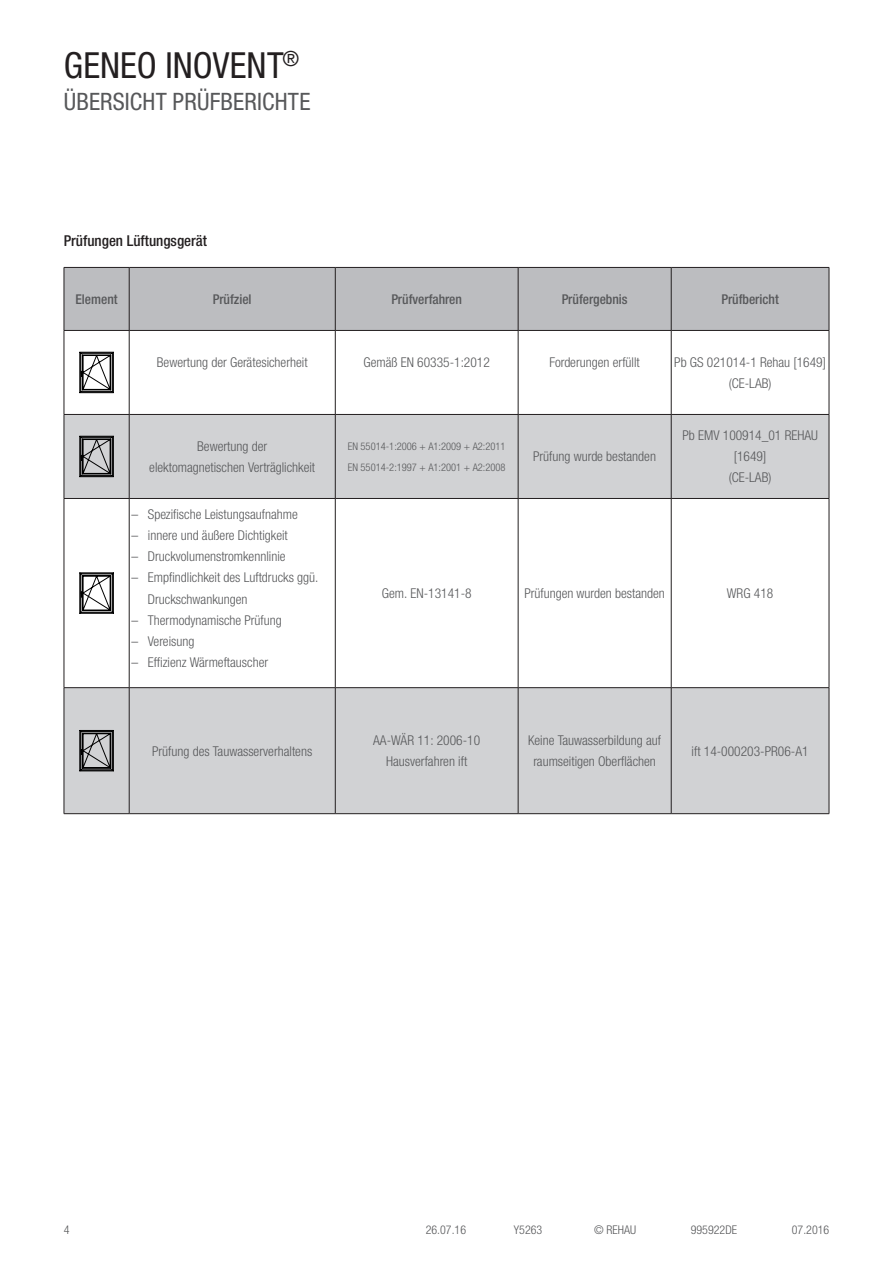
<style>
.page{position:relative;width:893px;height:1263px;background:#fff}
.page>*{position:absolute;margin:0;border:0;box-sizing:border-box;transform-origin:0 0}
.t1{font:condensed 36px "Helvetica Neue LTW1 G";letter-spacing:.005em;color:#231f20}
.t2{font:condensed 24px "Helvetica Neue LTW1 G";letter-spacing:.005em;color:#57585a}
.t3{font:500 condensed 15px "Helvetica Neue LTW1 G";color:#231f20}
.t4{font:300 condensed 13.5px/21px "Helvetica Neue LTW1 G";color:#57585a;text-align:center}
.t5{font:500 condensed 13.5px "Helvetica Neue LTW1 G";color:#57585a}
.t6{font:300 condensed 12px "Helvetica Neue LTW1 G";color:#57585a}
.t7{font:300 condensed 10.5px/21px "Helvetica Neue LTW1 G";color:#57585a}
.s1{font-family:"Helvetica Neue LT Com"}
</style>
<div class="page">
<div style="left:65px;top:268px;width:764px;height:62px;background:#bcbdc0"></div>
<svg style="left:65px;top:415px;width:764px;height:398px;fill:#d1d2d4"></svg>
<hr style="left:64px;top:414px;width:65px;height:1px;background:#231f20">
<hr style="left:64px;top:498px;width:65px;height:1px;background:#231f20">
<hr style="left:64px;top:687px;width:65px;height:1px;background:#231f20">
<hr style="left:64px;top:813px;width:65px;height:1px;background:#231f20">
<hr style="left:64px;top:267px;width:65px;height:1px;background:#231f20">
<hr style="left:129px;top:267px;width:206px;height:1px;background:#231f20">
<hr style="left:335px;top:267px;width:183px;height:1px;background:#231f20">
<hr style="left:518px;top:267px;width:153px;height:1px;background:#231f20">
<hr style="left:671px;top:267px;width:158px;height:1px;background:#231f20">
<hr style="left:64px;top:268px;width:1px;height:62px;background:#231f20">
<hr style="left:64px;top:330px;width:65px;height:1px;background:#231f20">
<hr style="left:129px;top:330px;width:206px;height:1px;background:#231f20">
<hr style="left:335px;top:330px;width:183px;height:1px;background:#231f20">
<hr style="left:518px;top:330px;width:153px;height:1px;background:#231f20">
<hr style="left:671px;top:330px;width:158px;height:1px;background:#231f20">
<hr style="left:129px;top:268px;width:1px;height:62px;background:#231f20">
<hr style="left:335px;top:268px;width:1px;height:62px;background:#231f20">
<hr style="left:518px;top:268px;width:1px;height:62px;background:#231f20">
<hr style="left:671px;top:268px;width:1px;height:62px;background:#231f20">
<hr style="left:829px;top:268px;width:1px;height:62px;background:#231f20">
<hr style="left:129px;top:414px;width:206px;height:1px;background:#231f20">
<hr style="left:335px;top:414px;width:183px;height:1px;background:#231f20">
<hr style="left:518px;top:414px;width:153px;height:1px;background:#231f20">
<hr style="left:671px;top:414px;width:158px;height:1px;background:#231f20">
<hr style="left:129px;top:498px;width:206px;height:1px;background:#231f20">
<hr style="left:335px;top:498px;width:183px;height:1px;background:#231f20">
<hr style="left:518px;top:498px;width:153px;height:1px;background:#231f20">
<hr style="left:671px;top:498px;width:158px;height:1px;background:#231f20">
<hr style="left:129px;top:687px;width:206px;height:1px;background:#231f20">
<hr style="left:335px;top:687px;width:183px;height:1px;background:#231f20">
<hr style="left:518px;top:687px;width:153px;height:1px;background:#231f20">
<hr style="left:671px;top:687px;width:158px;height:1px;background:#231f20">
<hr style="left:129px;top:813px;width:206px;height:1px;background:#231f20">
<hr style="left:335px;top:813px;width:183px;height:1px;background:#231f20">
<hr style="left:518px;top:813px;width:153px;height:1px;background:#231f20">
<hr style="left:671px;top:813px;width:158px;height:1px;background:#231f20">
<hr style="left:335px;top:331px;width:1px;height:83px;background:#231f20">
<hr style="left:518px;top:331px;width:1px;height:83px;background:#231f20">
<hr style="left:335px;top:415px;width:1px;height:83px;background:#231f20">
<hr style="left:518px;top:415px;width:1px;height:83px;background:#231f20">
<hr style="left:335px;top:499px;width:1px;height:188px;background:#231f20">
<hr style="left:518px;top:499px;width:1px;height:188px;background:#231f20">
<hr style="left:335px;top:688px;width:1px;height:125px;background:#231f20">
<hr style="left:518px;top:688px;width:1px;height:125px;background:#231f20">
<hr style="left:671px;top:331px;width:1px;height:83px;background:#231f20">
<hr style="left:829px;top:331px;width:1px;height:83px;background:#231f20">
<hr style="left:671px;top:415px;width:1px;height:83px;background:#231f20">
<hr style="left:829px;top:415px;width:1px;height:83px;background:#231f20">
<hr style="left:671px;top:499px;width:1px;height:188px;background:#231f20">
<hr style="left:829px;top:499px;width:1px;height:188px;background:#231f20">
<hr style="left:671px;top:688px;width:1px;height:125px;background:#231f20">
<hr style="left:829px;top:688px;width:1px;height:125px;background:#231f20">
<hr style="left:64px;top:331px;width:1px;height:83px;background:#231f20">
<hr style="left:129px;top:331px;width:1px;height:83px;background:#231f20">
<hr style="left:64px;top:415px;width:1px;height:83px;background:#231f20">
<hr style="left:129px;top:415px;width:1px;height:83px;background:#231f20">
<hr style="left:64px;top:499px;width:1px;height:188px;background:#231f20">
<hr style="left:129px;top:499px;width:1px;height:188px;background:#231f20">
<hr style="left:64px;top:688px;width:1px;height:125px;background:#231f20">
<hr style="left:129px;top:688px;width:1px;height:125px;background:#231f20">
<svg style="left:80px;top:352px;width:33px;height:41px"></svg>
<svg style="left:80px;top:436px;width:33px;height:41px"></svg>
<svg style="left:80px;top:573px;width:33px;height:40px"></svg>
<svg style="left:80px;top:730px;width:33px;height:41px"></svg>
<h1 class="t1" style="left:64px;top:44px;width:237px">GENEO INOVENT<sup>®</sup></h1>
<h2 class="t2" style="left:64px;top:87px;width:169px">ÜBERSICHT PRÜFBERICHTE</h2>
<p class="t3" style="left:64px;top:232px;width:144px">Prüfungen Lüftungsgerät</p>
<p class="t5" style="left:75px;top:291px;width:44px">Element</p>
<p class="t5" style="left:213px;top:291px;width:40px">Prüfziel</p>
<p class="t5" style="left:391px;top:291px;width:72px">Prüfverfahren</p>
<p class="t5" style="left:562px;top:291px;width:67px">Prüfergebnis</p>
<p class="t5" style="left:721px;top:291px;width:59px">Prüfbericht</p>
<p class="t4" style="left:157px;top:352px;width:152px">Bewertung der Gerätesicherheit</p>
<p class="t4" style="left:364px;top:352px;width:128px">Gemäß EN 60335-1:2012</p>
<p class="t4" style="left:549px;top:352px;width:92px">Forderungen erfüllt</p>
<p class="t4" style="left:674px;top:352px;width:153px">Pb GS 021014-1 Rehau [1649] (CE-LAB)</p>
<p class="t4" style="left:149px;top:436px;width:167px">Bewertung der elektomagnetischen Verträglichkeit</p>
<p class="t7" style="left:348px;top:436px;width:159px">EN 55014-1:2006 + A1:2009 + A2:2011<br>EN 55014-2:1997 + A1:2001 + A2:2008</p>
<p class="t4" style="left:533px;top:446px;width:124px">Prüfung wurde bestanden</p>
<p class="t4" style="left:682px;top:425px;width:137px">Pb EMV 100914_01 REHAU [1649]<br>(CE-LAB)</p>
<p class="t4" style="left:131px;top:504px;width:168px"><span class="s1">–</span> Spezifische Leistungsaufnahme</p>
<p class="t4" style="left:131px;top:525px;width:158px"><span class="s1">–</span> innere und äußere Dichtigkeit</p>
<p class="t4" style="left:131px;top:546px;width:156px"><span class="s1">–</span> Druckvolumenstromkennlinie</p>
<p class="t4" style="left:148px;top:567px;width:170px;text-align:left;text-indent:-17px"><span class="s1">–</span> Empfindlichkeit des Luftdrucks ggü.<br>Druckschwankungen</p>
<p class="t4" style="left:131px;top:609px;width:152px"><span class="s1">–</span> Thermodynamische Prüfung</p>
<p class="t4" style="left:131px;top:630px;width:65px"><span class="s1">–</span> Vereisung</p>
<p class="t4" style="left:131px;top:651px;width:138px"><span class="s1">–</span> Effizienz Wärmeftauscher</p>
<p class="t4" style="left:152px;top:740px;width:162px">Prüfung des Tauwasserverhaltens</p>
<p class="t4" style="left:382px;top:583px;width:91px">Gem. EN-13141-8</p>
<p class="t4" style="left:524px;top:583px;width:142px">Prüfungen wurden bestanden</p>
<p class="t4" style="left:727px;top:583px;width:48px">WRG 418</p>
<p class="t4" style="left:373px;top:730px;width:108px">AA-WÄR 11: 2006-10<br>Hausverfahren ift</p>
<p class="t4" style="left:528px;top:730px;width:134px">Keine Tauwasserbildung auf raumseitigen Oberflächen</p>
<p class="t4" style="left:692px;top:740px;width:118px">ift 14-000203-PR06-A1</p>
<p class="t6" style="left:64px;top:1222px;width:7px">4</p>
<p class="t6" style="left:426px;top:1222px;width:42px">26.07.16</p>
<p class="t6" style="left:514px;top:1222px;width:30px">Y5263</p>
<p class="t6" style="left:594px;top:1222px;width:43px">© REHAU</p>
<p class="t6" style="left:691px;top:1222px;width:48px">995922DE</p>
<p class="t6" style="left:792px;top:1222px;width:39px">07.2016</p>
</div>
